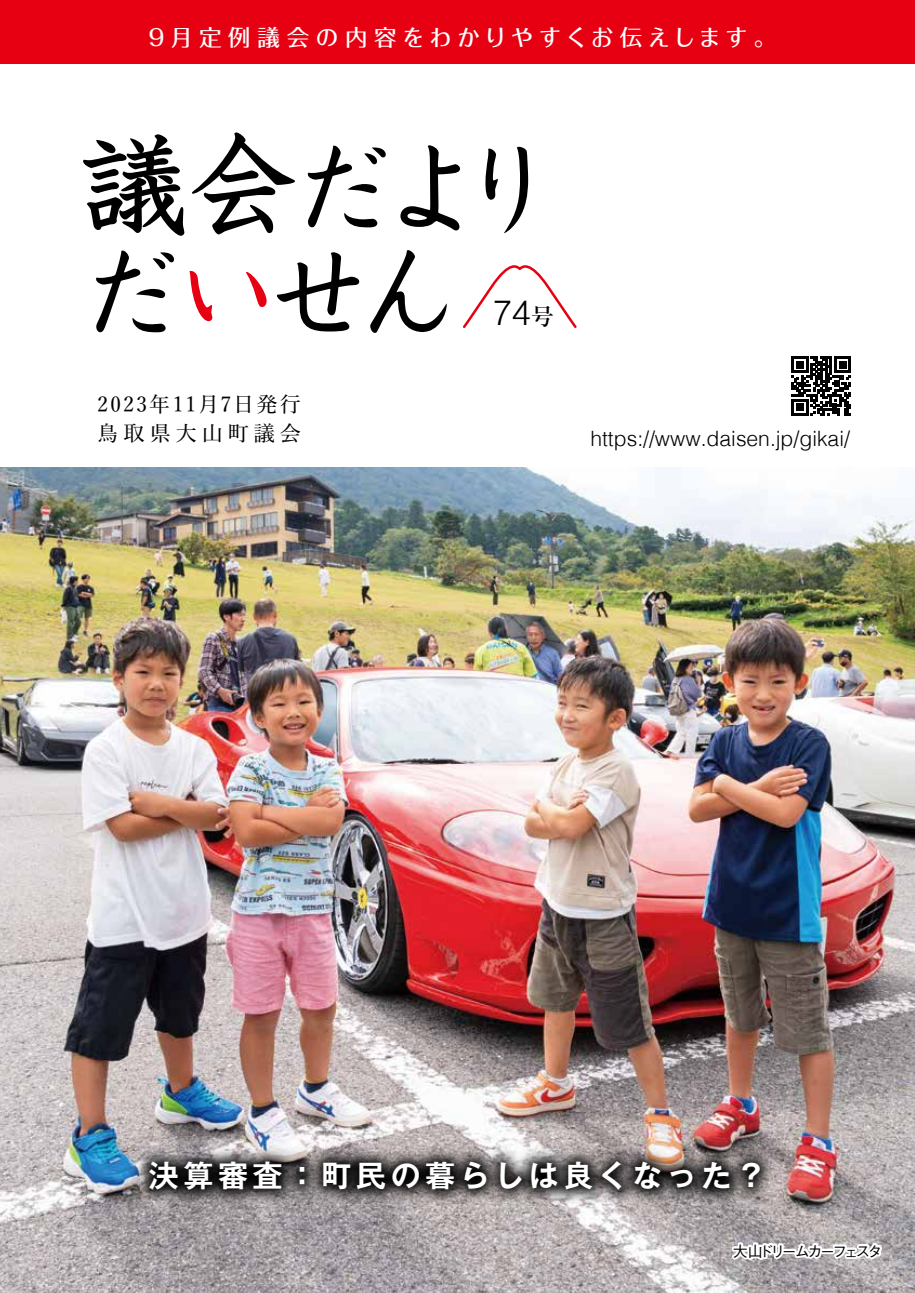
<style>
.page{position:relative;width:915px;height:1293px;background:#fff}
.page>*{position:absolute;margin:0;border:0;box-sizing:border-box;transform-origin:0 0}
.t1{font:500 99.15px/104.9px "Kyoka ICA Pro";letter-spacing:-.08em;color:#000}
.t2{font:300 34.5px "Helvetica";color:#000}
.t3{font:700 30px "Gothic MB101 Pr 6 De";letter-spacing:.15em;color:#fff}
.t4{font:600 22.95px "Yu Min";color:#000}
.t5{font:500 22.5px "Folk Pro";letter-spacing:.24em;color:#fff}
.t6{font:300 21.15px "Helvetica";color:#000}
.t7{font:500 21px/29.7px "Yu Min";letter-spacing:.115em;color:#000}
.t8{font:500 15px "Gothic BBB Pr 6";letter-spacing:-.2em;color:#000}
.s1{font-size:109.05px}
.s2{color:#e60012}
</style>
<div class="page">
<img style="left:0;top:468px;width:914px;height:825px">
<svg style="left:791px;top:356px;width:59px;height:60px"></svg>
<div style="left:0;top:0;width:914px;height:64px;background:#e60012"></div>
<svg style="left:463px;top:265px;width:114px;height:63px"></svg>
<img style="left:90px;top:1102px;width:738px;height:154px">
<svg style="left:726px;top:1235px;width:159px;height:48px"></svg>
<p class="t5" style="left:149px;top:18px;width:628px">9月定例議会の内容をわかりやすくお伝えします。</p>
<h1 class="t1" style="left:80px;top:125px;width:477px"><span class="s1">議会</span>だよりだ<span class="s2">い</span>せん</h1>
<h2 class="t2" style="left:492px;top:284px;width:40px">74</h2>
<p class="t4" style="left:531px;top:304px;width:25px">号</p>
<p class="t7" style="left:98px;top:387px;width:205px">2023年11月7日発行鳥取県大山町議会</p>
<p class="t6" style="left:590px;top:421px;width:261px">https://www.daisen j p. /gikai/</p>
<h3 class="t3" style="left:149px;top:1151px;width:618px">決算審査：町民の暮らしは良くなった?</h3>
<p class="t8" style="left:732px;top:1239px;width:151px">大山ドリームカーフェスタ</p>
</div>
